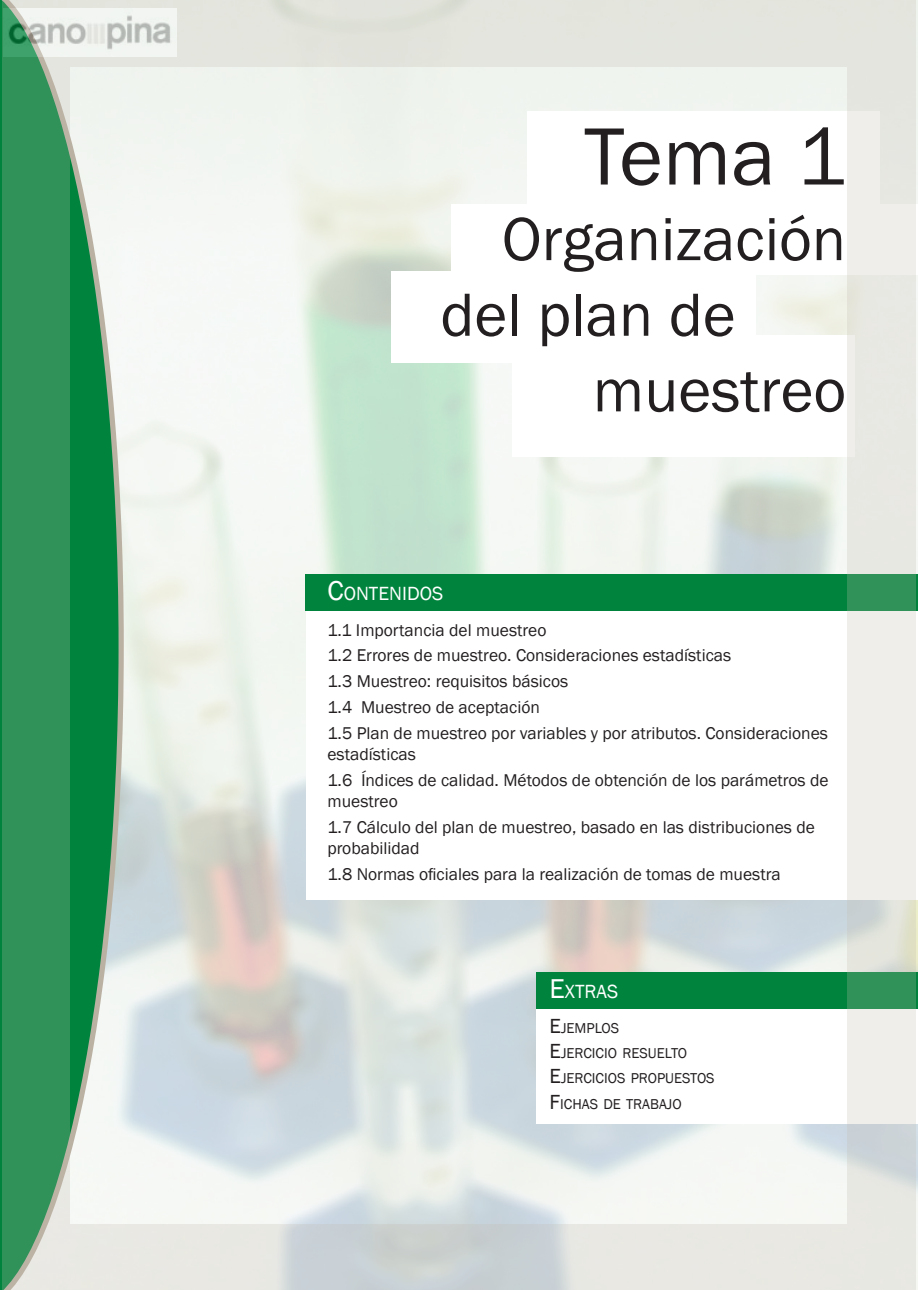
<style>
.page{position:relative;width:918px;height:1290px;background:#fff}
.page>*{position:absolute;margin:0;border:0;box-sizing:border-box;transform-origin:0 0}
.t1{font:84px "Franklin Gothic";color:#231f20}
.t2{font:63px "Franklin Gothic";color:#231f20}
.t3{font:19.6px "Franklin Gothic";color:#fff}
.t4{font:17.5px/21px "Franklin Gothic";color:#231f20}
.t5{font:14.7px "Franklin Gothic";color:#231f20}
.s1{font-size:28px}
.s2{font-size:21px}
</style>
<div class="page">
<svg style="left:0;top:0;width:124px;height:1290px"></svg>
<div style="left:536px;top:972px;width:382px;height:37px;background:#00843d"></div>
<div style="left:305px;top:574px;width:613px;height:37px;background:#00843d"></div>
<div style="left:3px;top:0;width:66px;height:1290px;background:#309159"></div>
<svg style="left:847px;top:0;width:68px;height:1290px;background:#dee3dc"></svg>
<div style="left:38px;top:0;width:862px;height:67px;background:#e4e5de"></div>
<svg style="left:16px;top:1224px;width:862px;height:66px;background:#dbdedb"></svg>
<img style="left:3px;top:8px;width:173px;height:48px">
<p class="t1" style="left:584px;top:104px;width:264px">Tema 1</p>
<p class="t2" style="left:502px;top:200px;width:346px">Organización</p>
<p class="t2" style="left:440px;top:276px;width:297px">del plan de</p>
<p class="t2" style="left:593px;top:351px;width:255px">muestreo</p>
<p class="t3" style="left:327px;top:581px;width:117px"><span class="s1">C</span>ONTENIDOS</p>
<p class="t4" style="left:327px;top:619px;width:220px">1.1 Importancia del muestreo</p>
<p class="t4" style="left:327px;top:645px;width:405px">1.2 Errores de muestreo. Consideraciones estadísticas</p>
<p class="t4" style="left:327px;top:671px;width:242px">1.3 Muestreo: requisitos básicos</p>
<p class="t4" style="left:327px;top:697px;width:214px">1.4 Muestreo de aceptación</p>
<p class="t4" style="left:327px;top:723px;width:502px">1.5 Plan de muestreo por variables y por atributos. Consideraciones estadísticas</p>
<p class="t4" style="left:327px;top:770px;width:502px">1.6 Índices de calidad. Métodos de obtención de los parámetros de muestreo</p>
<p class="t4" style="left:327px;top:817px;width:489px">1.7 Cálculo del plan de muestreo, basado en las distribuciones de probabilidad</p>
<p class="t4" style="left:327px;top:864px;width:455px">1.8 Normas oficiales para la realización de tomas de muestra</p>
<p class="t3" style="left:549px;top:979px;width:70px"><span class="s1">E</span>XTRAS</p>
<p class="t5" style="left:549px;top:1019px;width:71px"><span class="s2">E</span>JEMPLOS</p>
<p class="t5" style="left:549px;top:1044px;width:139px"><span class="s2">E</span>JERCICIO RESUELTO</p>
<p class="t5" style="left:549px;top:1069px;width:167px"><span class="s2">E</span>JERCICIOS PROPUESTOS</p>
<p class="t5" style="left:549px;top:1094px;width:134px"><span class="s2">F</span>ICHAS DE TRABAJO</p>
</div>
